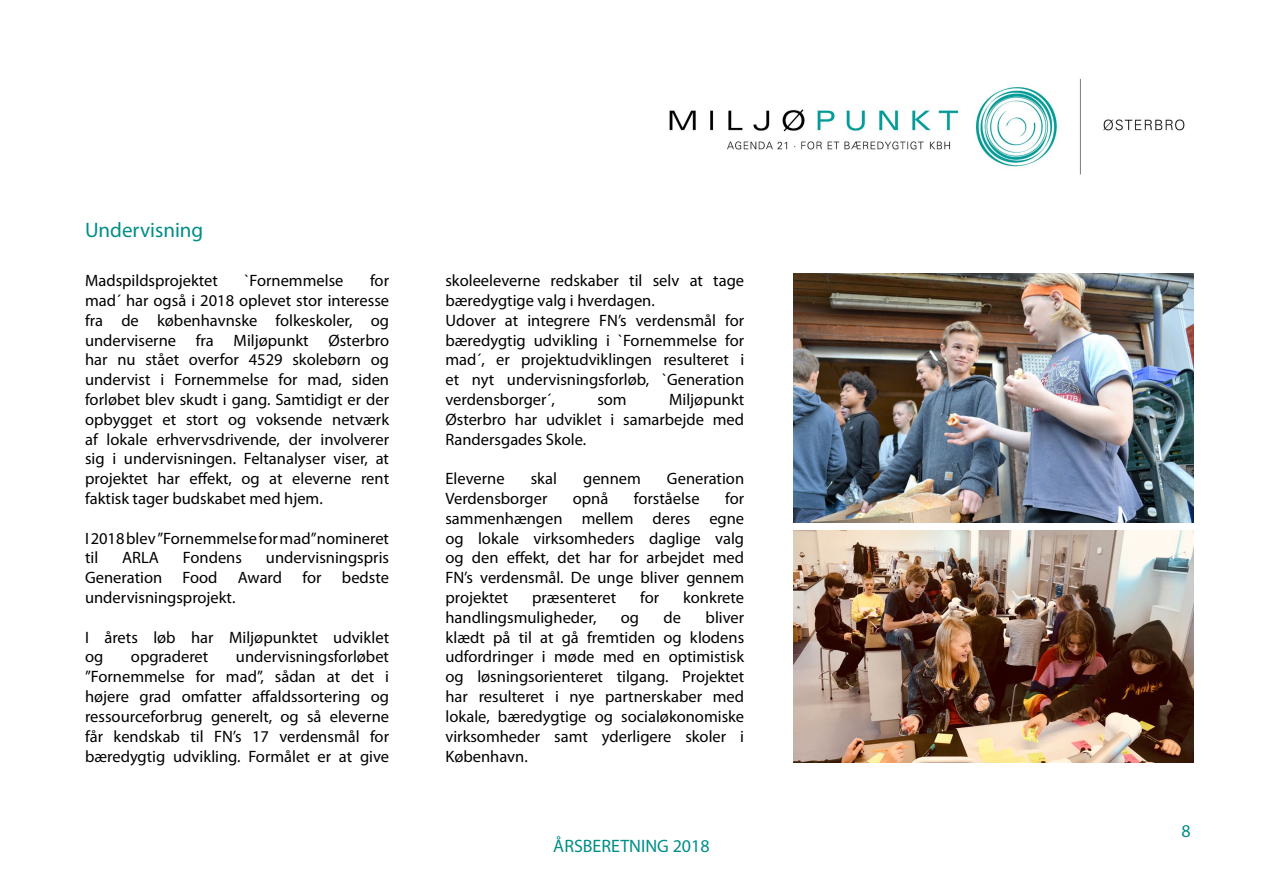
<style>
.page{position:relative;width:1263px;height:893px;background:#fff}
.page>*{position:absolute;margin:0;border:0;box-sizing:border-box;transform-origin:0 0}
.t1{font:21px "Myriad Pro";color:#008e88}
.t2{font:18px "Myriad Pro";color:#008e88}
.t3{font:16.5px/19.8px "Myriad Pro";color:#000;text-align:justify}
</style>
<div class="page">
<img style="left:669px;top:78px;width:516px;height:97px">
<img style="left:794px;top:530px;width:399px;height:233px">
<img style="left:794px;top:273px;width:399px;height:249px">
<p class="t1" style="left:85px;top:218px;width:120px">Undervisning</p>
<p class="t3" style="left:85px;top:271px;width:306px;text-indent:285px">for mad´ har også i 2018 oplevet stor interesse fra de københavnske folkeskoler, og underviserne fra Miljøpunkt Østerbro har nu stået overfor 4529 skolebørn og undervist i Fornemmelse for mad, siden forløbet blev skudt i gang. Samtidigt er der opbygget et stort og voksende netværk af lokale erhvervsdrivende, der involverer sig i undervisningen. Feltanalyser viser, at projektet har effekt, og at eleverne rent faktisk tager budskabet med hjem.</p>
<p class="t3" style="left:85px;top:528px;width:305px">I 2018 blev ”Fornemmelse for mad” nomineret til</p>
<p class="t3" style="left:85px;top:271px;width:134px">Madspildsprojektet</p>
<p class="t3" style="left:245px;top:271px;width:100px">`Fornemmelse</p>
<p class="t3" style="left:85px;top:548px;width:305px;text-indent:181px">undervisningspris Generation Food Award for bedste undervisningsprojekt.</p>
<p class="t3" style="left:85px;top:627px;width:306px">I årets løb har Miljøpunktet udviklet og</p>
<p class="t3" style="left:122px;top:548px;width:38px">ARLA</p>
<p class="t3" style="left:183px;top:548px;width:61px">Fondens</p>
<p class="t3" style="left:85px;top:647px;width:306px;text-indent:151px">undervisningsforløbet ”Fornemmelse for mad”, sådan at det i højere grad omfatter affaldssortering og ressourceforbrug generelt, og så eleverne får kendskab til FN’s 17 verdensmål for bæredygtig udvikling. Formålet er at give</p>
<p class="t3" style="left:131px;top:647px;width:79px">opgraderet</p>
<p class="t3" style="left:445px;top:271px;width:300px;text-align:left">skoleeleverne redskaber til selv at tage bæredygtige valg i hverdagen.<br>Udover at integrere FN’s verdensmål for bæredygtig udvikling i `Fornemmelse for mad´, er projektudviklingen resulteret i et nyt undervisningsforløb, `Generation verdensborger´,</p>
<p class="t3" style="left:445px;top:390px;width:300px;text-indent:224px">Miljøpunkt Østerbro har udviklet i samarbejde med Randersgades Skole.</p>
<p class="t3" style="left:445px;top:469px;width:61px">Eleverne</p>
<p class="t3" style="left:531px;top:469px;width:28px">skal</p>
<p class="t3" style="left:583px;top:469px;width:59px">gennem</p>
<p class="t3" style="left:667px;top:469px;width:79px">Generation</p>
<p class="t3" style="left:445px;top:489px;width:104px">Verdensborger</p>
<p class="t3" style="left:573px;top:489px;width:37px">opnå</p>
<p class="t3" style="left:634px;top:489px;width:67px">forståelse</p>
<p class="t3" style="left:597px;top:390px;width:31px">som</p>
<p class="t3" style="left:445px;top:489px;width:300px;text-indent:280px">for sammenhængen mellem deres egne og lokale virksomheders daglige valg og den effekt, det har for arbejdet med FN’s verdensmål. De unge bliver gennem projektet</p>
<p class="t3" style="left:532px;top:588px;width:85px">præsenteret</p>
<p class="t3" style="left:640px;top:588px;width:21px">for</p>
<p class="t3" style="left:683px;top:588px;width:63px">konkrete</p>
<p class="t3" style="left:445px;top:608px;width:153px">handlingsmuligheder,</p>
<p class="t3" style="left:621px;top:608px;width:20px">og</p>
<p class="t3" style="left:664px;top:608px;width:19px">de</p>
<p class="t3" style="left:445px;top:608px;width:300px;text-indent:260px">bliver klædt på til at gå fremtiden og klodens udfordringer i møde med en optimistisk og løsningsorienteret tilgang. Projektet har resulteret i nye partnerskaber med lokale, bæredygtige og socialøkonomiske virksomheder samt yderligere skoler i København.</p>
<p class="t2" style="left:553px;top:837px;width:158px">ÅRSBERETNING 2018</p>
<p class="t2" style="left:1181px;top:821px;width:11px">8</p>
</div>
